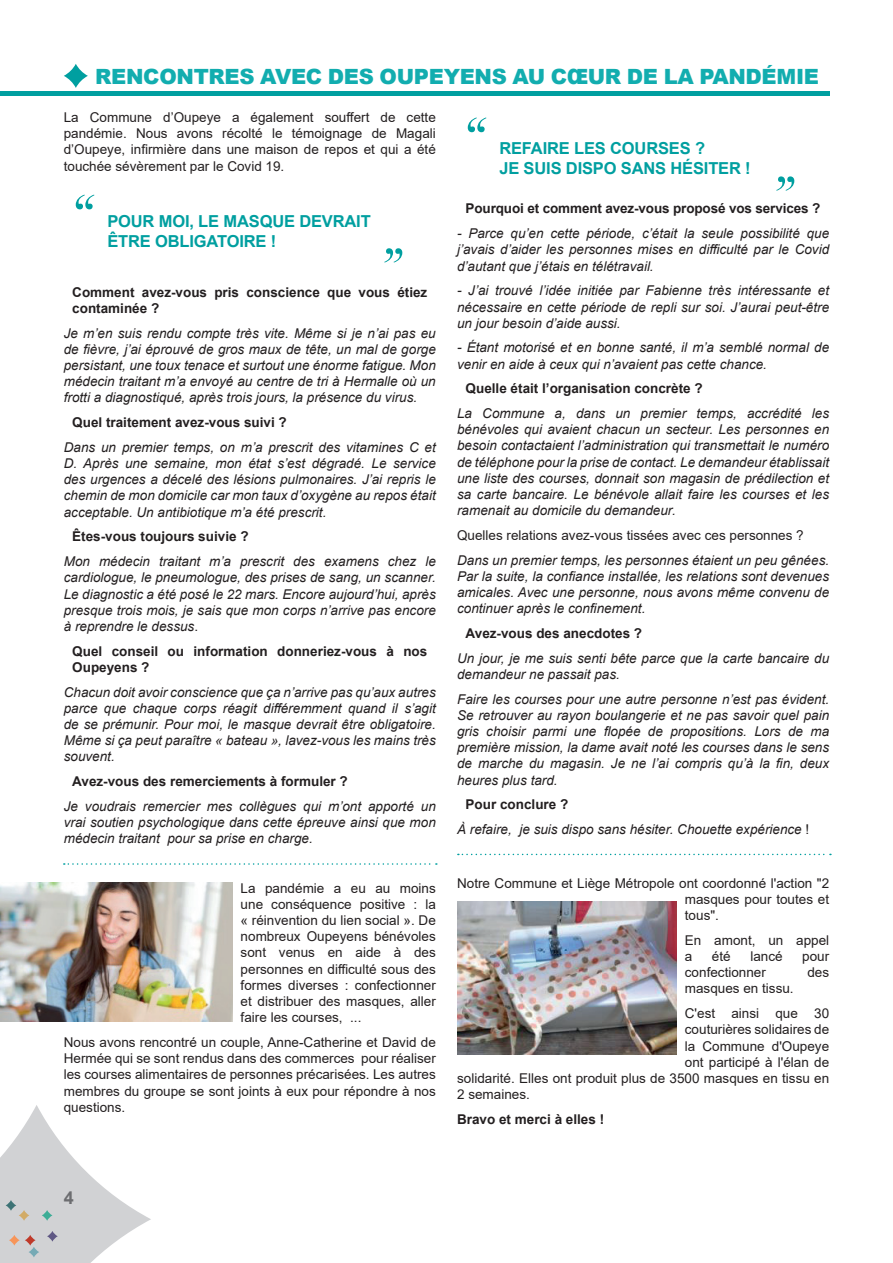
<style>
.page{position:relative;width:893px;height:1263px;background:#fff}
.page>*{position:absolute;margin:0;border:0;box-sizing:border-box;transform-origin:0 0}
.t1{font:900 21px "Arial";letter-spacing:-.015em;color:#12adaf}
.t2{font:700 18px "Arial";color:#6c6d70}
.t3{font:700 16.5px/19.8px "Arial";letter-spacing:-.01em;color:#009fa0}
.t4{font:italic 13.5px/16.2px "Arial";color:#231f20;text-align:justify}
.t5{font:13.5px/16.2px "Arial";color:#231f20;text-align:justify}
.t6{font:700 13.5px/16.2px "Arial";color:#231f20}
.s1{font-style:normal}
.s2{font-weight:700;font-style:normal}
</style>
<div class="page">
<svg style="left:0;top:1105px;width:151px;height:158px"></svg>
<svg style="left:6px;top:1200px;width:10px;height:11px"></svg>
<svg style="left:19px;top:1210px;width:10px;height:11px"></svg>
<svg style="left:42px;top:1210px;width:10px;height:11px"></svg>
<svg style="left:47px;top:1231px;width:11px;height:10px"></svg>
<svg style="left:25px;top:1235px;width:11px;height:10px"></svg>
<svg style="left:29px;top:1247px;width:10px;height:10px"></svg>
<svg style="left:9px;top:1235px;width:11px;height:10px"></svg>
<svg style="left:64px;top:64px;width:24px;height:24px"></svg>
<hr style="left:0;top:91px;width:829px;height:4px;background:#009fa0">
<img style="left:0;top:883px;width:232px;height:139px">
<img style="left:457px;top:901px;width:219px;height:154px">
<svg style="left:76px;top:195px;width:18px;height:14px"></svg>
<svg style="left:468px;top:117px;width:18px;height:15px"></svg>
<svg style="left:384px;top:248px;width:18px;height:15px"></svg>
<svg style="left:776px;top:176px;width:18px;height:15px"></svg>
<svg style="left:64px;top:863px;width:373px;height:2px"></svg>
<svg style="left:458px;top:854px;width:373px;height:1px"></svg>
<h1 class="t1" style="left:95px;top:61px;width:725px">RENCONTRES AVEC DES OUPEYENS AU CŒUR DE LA PANDÉMIE</h1>
<p class="t5" style="left:64px;top:109px;width:374px">La Commune d’Oupeye a également souffert de cette pandémie. Nous avons récolté le témoignage de Magali d’Oupeye, infirmière dans une maison de repos et qui a été touchée sévèrement par le Covid 19.</p>
<p class="t3" style="left:499px;top:138px;width:253px">REFAIRE LES COURSES ?<br>JE SUIS DISPO SANS HÉSITER !</p>
<p class="t3" style="left:107px;top:211px;width:265px">POUR MOI, LE MASQUE DEVRAIT<br>ÊTRE OBLIGATOIRE !</p>
<p class="t6" style="left:72px;top:284px;width:357px">Comment avez-vous pris conscience que vous étiez contaminée ?</p>
<p class="t4" style="left:64px;top:325px;width:374px">Je m’en suis rendu compte très vite. Même si je n’ai pas eu de fièvre, j’ai éprouvé de gros maux de tête, un mal de gorge persistant, une toux tenace et surtout une énorme fatigue. Mon médecin traitant m’a envoyé au centre de tri à Hermalle où un frotti a diagnostiqué, après trois jours, la présence du virus.</p>
<p class="t6" style="left:72px;top:414px;width:216px">Quel traitement avez-vous suivi ?</p>
<p class="t4" style="left:64px;top:439px;width:374px">Dans un premier temps, on m’a prescrit des vitamines C et D. Après une semaine, mon état s’est dégradé. Le service des urgences a décelé des lésions pulmonaires. J’ai repris le chemin de mon domicile car mon taux d’oxygène au repos était acceptable. Un antibiotique m’a été prescrit.</p>
<p class="t6" style="left:72px;top:529px;width:178px">Êtes-vous toujours suivie ?</p>
<p class="t4" style="left:64px;top:553px;width:374px">Mon médecin traitant m’a prescrit des examens chez le cardiologue, le pneumologue, des prises de sang, un scanner.<br>Le diagnostic a été posé le 22 mars. Encore aujourd’hui, après presque trois mois, je sais que mon corps n’arrive pas encore à reprendre le dessus<span class="s1">.</span></p>
<p class="t6" style="left:72px;top:643px;width:357px">Quel conseil ou information donneriez-vous à nos<br>Oupeyens ?</p>
<p class="t4" style="left:64px;top:684px;width:374px">Chacun doit avoir conscience que ça n’arrive pas qu’aux autres parce que chaque corps réagit différemment quand il s’agit de se prémunir. Pour moi, le masque devrait être obligatoire.<br>Même si ça peut paraître « bateau », lavez-vous les mains très souvent.</p>
<p class="t6" style="left:72px;top:773px;width:277px">Avez-vous des remerciements à formuler ?</p>
<p class="t4" style="left:64px;top:798px;width:374px">Je voudrais remercier mes collègues qui m’ont apporté un vrai soutien psychologique dans cette épreuve ainsi que mon médecin traitant pour sa prise en charge.</p>
<p class="t5" style="left:241px;top:880px;width:197px">La pandémie a eu au moins une conséquence positive : la « réinvention du lien social ». De nombreux Oupeyens bénévoles sont venus en aide à des personnes en difficulté sous des formes diverses : confectionner et distribuer des masques, aller faire les courses, ...</p>
<p class="t5" style="left:64px;top:1034px;width:374px">Nous avons rencontré un couple, Anne-Catherine et David de Hermée qui se sont rendus dans des commerces pour réaliser les courses alimentaires de personnes précarisées. Les autres membres du groupe se sont joints à eux pour répondre à nos questions.</p>
<p class="t6" style="left:466px;top:201px;width:356px">Pourquoi et comment avez-vous proposé vos services ?</p>
<p class="t4" style="left:457px;top:226px;width:374px">- Parce qu’en cette période, c’était la seule possibilité que j’avais d’aider les personnes mises en difficulté par le Covid d’autant que j’étais en télétravail.</p>
<p class="t4" style="left:457px;top:283px;width:374px">- J’ai trouvé l’idée initiée par Fabienne très intéressante et nécessaire en cette période de repli sur soi. J’aurai peut-être un jour besoin d’aide aussi.</p>
<p class="t4" style="left:457px;top:340px;width:374px">- Étant motorisé et en bonne santé, il m’a semblé normal de venir en aide à ceux qui n’avaient pas cette chance.</p>
<p class="t6" style="left:466px;top:381px;width:239px">Quelle était l’organisation concrète ?</p>
<p class="t4" style="left:457px;top:405px;width:374px">La Commune a, dans un premier temps, accrédité les bénévoles qui avaient chacun un secteur. Les personnes en besoin contactaient l’administration qui transmettait le numéro de téléphone pour la prise de contact. Le demandeur établissait une liste des courses, donnait son magasin de prédilection et sa carte bancaire. Le bénévole allait faire les courses et les ramenait au domicile du demandeur.</p>
<p class="t5" style="left:457px;top:527px;width:348px">Quelles relations avez-vous tissées avec ces personnes ?</p>
<p class="t4" style="left:457px;top:552px;width:374px">Dans un premier temps, les personnes étaient un peu gênées.<br>Par la suite, la confiance installée, les relations sont devenues amicales. Avec une personne, nous avons même convenu de continuer après le confinement.</p>
<p class="t6" style="left:466px;top:625px;width:178px">Avez-vous des anecdotes ?</p>
<p class="t4" style="left:457px;top:650px;width:374px">Un jour, je me suis senti bête parce que la carte bancaire du demandeur ne passait pas.</p>
<p class="t4" style="left:457px;top:691px;width:374px">Faire les courses pour une autre personne n’est pas évident.<br>Se retrouver au rayon boulangerie et ne pas savoir quel pain gris choisir parmi une flopée de propositions. Lors de ma première mission, la dame avait noté les courses dans le sens de marche du magasin. Je ne l’ai compris qu’à la fin, deux heures plus tard.</p>
<p class="t4" style="left:457px;top:792px;width:354px;line-height:24.8px;text-indent:9px"><span class="s2">Pour conclure ?<br></span>À refaire, je suis dispo sans hésiter. Chouette expérience <span class="s1">!</span></p>
<p class="t5" style="left:685px;top:875px;width:146px;text-indent:-228px">Notre Commune et Liège Métropole ont coordonné l'action "2 masques pour toutes et tous".</p>
<p class="t5" style="left:685px;top:932px;width:146px">En amont, un appel a</p>
<p class="t5" style="left:712px;top:948px;width:20px">été</p>
<p class="t5" style="left:750px;top:948px;width:34px">lancé</p>
<p class="t5" style="left:802px;top:948px;width:29px">pour</p>
<p class="t5" style="left:685px;top:964px;width:83px">confectionner</p>
<p class="t5" style="left:807px;top:964px;width:23px">des</p>
<p class="t5" style="left:685px;top:976px;width:146px;line-height:24.8px">masques en tissu.<br>C'est ainsi que 30</p>
<p class="t5" style="left:685px;top:1021px;width:146px">couturières solidaires de</p>
<p class="t5" style="left:685px;top:1037px;width:146px">la Commune d'Oupeye</p>
<p class="t5" style="left:685px;top:1054px;width:146px">ont participé à l'élan de</p>
<p class="t5" style="left:457px;top:1070px;width:374px">solidarité. Elles ont produit plus de 3500 masques en tissu en</p>
<p class="t5" style="left:457px;top:1086px;width:74px">2 semaines.</p>
<p class="t6" style="left:457px;top:1111px;width:149px">Bravo et merci à elles !</p>
<h2 class="t2" style="left:64px;top:1185px;width:12px">4</h2>
</div>
